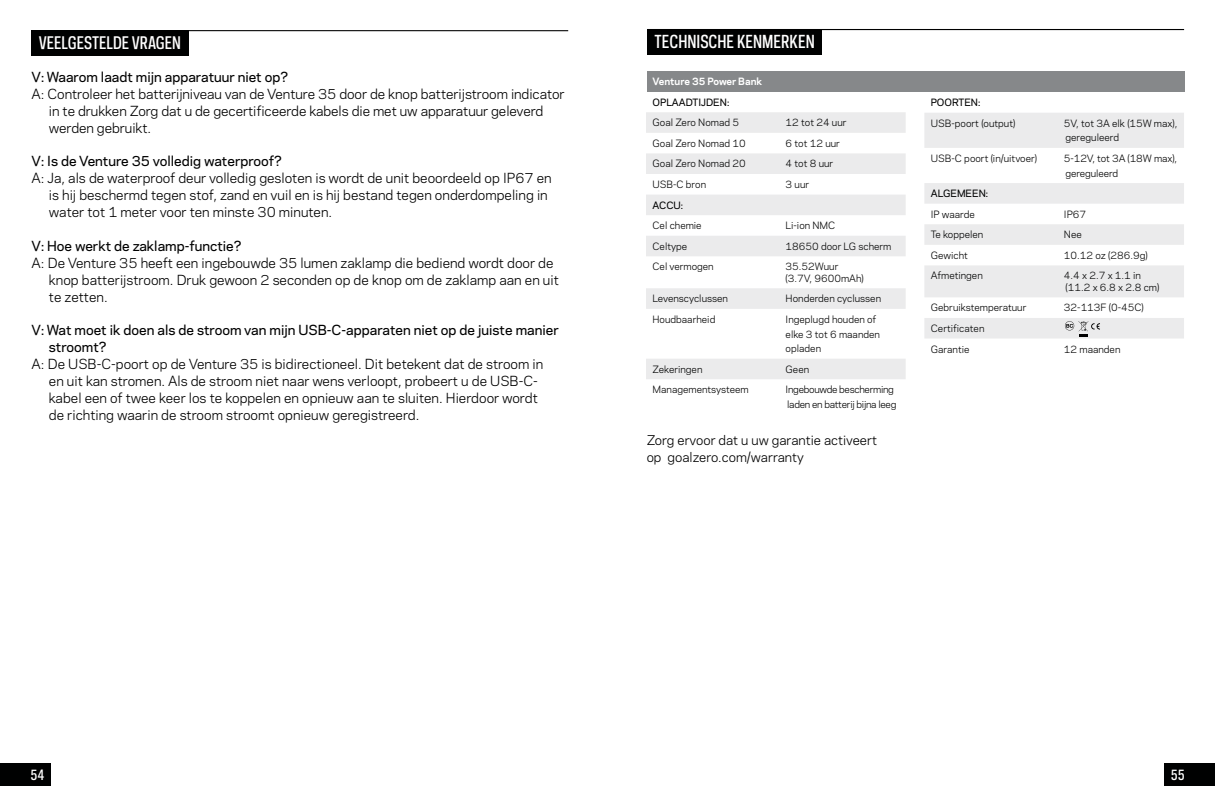
<style>
.page{position:relative;width:1215px;height:810px;background:#fff}
.page>*{position:absolute;margin:0;border:0;box-sizing:border-box;transform-origin:0 0}
.t1{font:500 16.88px "Galaxie Polaris Condensed";color:#fff}
.t2{font:500 16.43px "Galaxie Polaris Condensed";color:#fff}
.t3{font:500 13.5px "Galaxie Polaris Condensed";color:#fff}
.t4{font:13.05px/16.9px "Galaxie Polaris";color:#000}
.t5{font:500 13.05px/16.9px "Galaxie Polaris";color:#000}
.t6{font:12.6px/16.4px "Galaxie Polaris";color:#000101}
.t7{font:9.45px/14.6px "Galaxie Polaris";color:#000101}
.t8{font:9.45px/14.6px "Galaxie Polaris";letter-spacing:-.03em;color:#000101}
.t9{font:500 9.45px "Galaxie Polaris";color:#000101}
.t10{font:700 9.45px "Galaxie Polaris";color:#fff}
</style>
<div class="page">
<div style="left:1164px;top:763px;width:51px;height:22px;background:#000101"></div>
<div style="left:0;top:763px;width:51px;height:22px;background:#000101"></div>
<div style="left:32px;top:30px;width:157px;height:26px;background:#000101"></div>
<hr style="left:32px;top:30px;width:536px;height:1px;background:#000101">
<svg style="left:924px;top:113px;width:260px;height:226px;fill:#ebebec"></svg>
<svg style="left:1065px;top:321px;width:35px;height:15px"></svg>
<div style="left:647px;top:71px;width:538px;height:21px;background:#86888a"></div>
<svg style="left:646px;top:112px;width:260px;height:267px"></svg>
<div style="left:647px;top:29px;width:175px;height:26px;background:#000101"></div>
<hr style="left:647px;top:29px;width:537px;height:1px;background:#000">
<p class="t2" style="left:39px;top:32px;width:144px">VEELGESTELDE VRAGEN</p>
<p class="t5" style="left:32px;top:68px;width:258px">V: Waarom laadt mijn apparatuur niet op?</p>
<p class="t4" style="left:49px;top:85px;width:517px;text-indent:-17px">A: Controleer het batterijniveau van de Venture 35 door de knop batterijstroom indicator in te drukken Zorg dat u de gecertificeerde kabels die met uw apparatuur geleverd werden gebruikt.</p>
<p class="t5" style="left:32px;top:152px;width:252px">V: Is de Venture 35 volledig waterproof?</p>
<p class="t4" style="left:49px;top:169px;width:504px;text-indent:-17px">A: Ja, als de waterproof deur volledig gesloten is wordt de unit beoordeeld op IP67 en is hij beschermd tegen stof, zand en vuil en is hij bestand tegen onderdompeling in water tot 1 meter voor ten minste 30 minuten.</p>
<p class="t5" style="left:32px;top:237px;width:212px">V: Hoe werkt de zaklamp-functie?</p>
<p class="t4" style="left:49px;top:254px;width:511px;text-indent:-17px">A: De Venture 35 heeft een ingebouwde 35 lumen zaklamp die bediend wordt door de knop batterijstroom. Druk gewoon 2 seconden op de knop om de zaklamp aan en uit te zetten.</p>
<p class="t5" style="left:49px;top:321px;width:511px;text-indent:-17px">V: Wat moet ik doen als de stroom van mijn USB-C-apparaten niet op de juiste manier stroomt?</p>
<p class="t4" style="left:49px;top:355px;width:496px;text-indent:-17px">A: De USB-C-poort op de Venture 35 is bidirectioneel. Dit betekent dat de stroom in en uit kan stromen. Als de stroom niet naar wens verloopt, probeert u de USB-C&shy;kabel een of twee keer los te koppelen en opnieuw aan te sluiten. Hierdoor wordt de richting waarin de stroom stroomt opnieuw geregistreerd.</p>
<p class="t1" style="left:655px;top:31px;width:162px">TECHNISCHE KENMERKEN</p>
<p class="t10" style="left:653px;top:74px;width:111px">Venture 35 Power Bank</p>
<p class="t9" style="left:653px;top:95px;width:78px">OPLAADTIJDEN:</p>
<p class="t7" style="left:653px;top:115px;width:88px">Goal Zero Nomad 5</p>
<p class="t7" style="left:786px;top:115px;width:62px">12 tot 24 uur</p>
<p class="t7" style="left:653px;top:135px;width:95px">Goal Zero Nomad 10</p>
<p class="t7" style="left:786px;top:135px;width:56px">6 tot 12 uur</p>
<p class="t7" style="left:653px;top:156px;width:95px">Goal Zero Nomad 20</p>
<p class="t7" style="left:786px;top:156px;width:49px">4 tot 8 uur</p>
<p class="t7" style="left:653px;top:177px;width:55px">USB-C bron</p>
<p class="t7" style="left:786px;top:177px;width:25px">3 uur</p>
<p class="t9" style="left:653px;top:198px;width:32px">ACCU:</p>
<p class="t7" style="left:653px;top:218px;width:51px">Cel chemie</p>
<p class="t7" style="left:786px;top:218px;width:51px">Li-ion NMC</p>
<p class="t7" style="left:653px;top:238px;width:36px">Celtype</p>
<p class="t7" style="left:786px;top:238px;width:107px">18650 door LG scherm</p>
<p class="t7" style="left:653px;top:259px;width:63px">Cel vermogen</p>
<p class="t7" style="left:786px;top:260px;width:80px;line-height:11.5px">35.52Wuur (3.7V, 9600mAh)</p>
<p class="t7" style="left:653px;top:291px;width:77px">Levenscyclussen</p>
<p class="t7" style="left:786px;top:291px;width:97px">Honderden cyclussen</p>
<p class="t7" style="left:653px;top:311px;width:64px">Houdbaarheid</p>
<p class="t7" style="left:786px;top:311px;width:96px">Ingeplugd houden of elke 3 tot 6 maanden opladen</p>
<p class="t7" style="left:653px;top:361px;width:51px">Zekeringen</p>
<p class="t7" style="left:786px;top:361px;width:25px">Geen</p>
<p class="t7" style="left:653px;top:382px;width:98px">Managementsysteem</p>
<p class="t8" style="left:786px;top:382px;width:112px">Ingebouwde bescherming laden en batterij bijna leeg</p>
<p class="t6" style="left:647px;top:431px;width:232px">Zorg ervoor dat u uw garantie activeert op goalzero.com/warranty</p>
<p class="t9" style="left:931px;top:95px;width:51px">POORTEN:</p>
<p class="t7" style="left:931px;top:115px;width:86px">USB-poort (output)</p>
<p class="t7" style="left:1064px;top:115px;width:115px">5V, tot 3A elk (15W max), gereguleerd</p>
<p class="t7" style="left:931px;top:151px;width:108px">USB-C poort (in/uitvoer)</p>
<p class="t7" style="left:1064px;top:151px;width:115px">5-12V, tot 3A (18W max), gereguleerd</p>
<p class="t9" style="left:931px;top:186px;width:59px">ALGEMEEN:</p>
<p class="t7" style="left:931px;top:206px;width:45px">IP waarde</p>
<p class="t7" style="left:1064px;top:206px;width:24px">IP67</p>
<p class="t7" style="left:931px;top:227px;width:54px">Te koppelen</p>
<p class="t7" style="left:1064px;top:227px;width:19px">Nee</p>
<p class="t7" style="left:931px;top:247px;width:38px">Gewicht</p>
<p class="t7" style="left:1064px;top:247px;width:85px">10.12 oz (286.9g)</p>
<p class="t7" style="left:931px;top:268px;width:53px">Afmetingen</p>
<p class="t7" style="left:1064px;top:270px;width:97px;line-height:11.5px">4.4 x 2.7 x 1.1 in (11.2 x 6.8 x 2.8 cm)</p>
<p class="t7" style="left:931px;top:300px;width:97px">Gebruikstemperatuur</p>
<p class="t7" style="left:1064px;top:300px;width:81px">32-113F (0-45C)</p>
<p class="t7" style="left:931px;top:318px;width:55px;line-height:20.5px">Certificaten<br>Garantie</p>
<p class="t7" style="left:1064px;top:341px;width:58px">12 maanden</p>
<p class="t3" style="left:30px;top:765px;width:16px">54</p>
<p class="t3" style="left:1171px;top:765px;width:16px">55</p>
</div>
